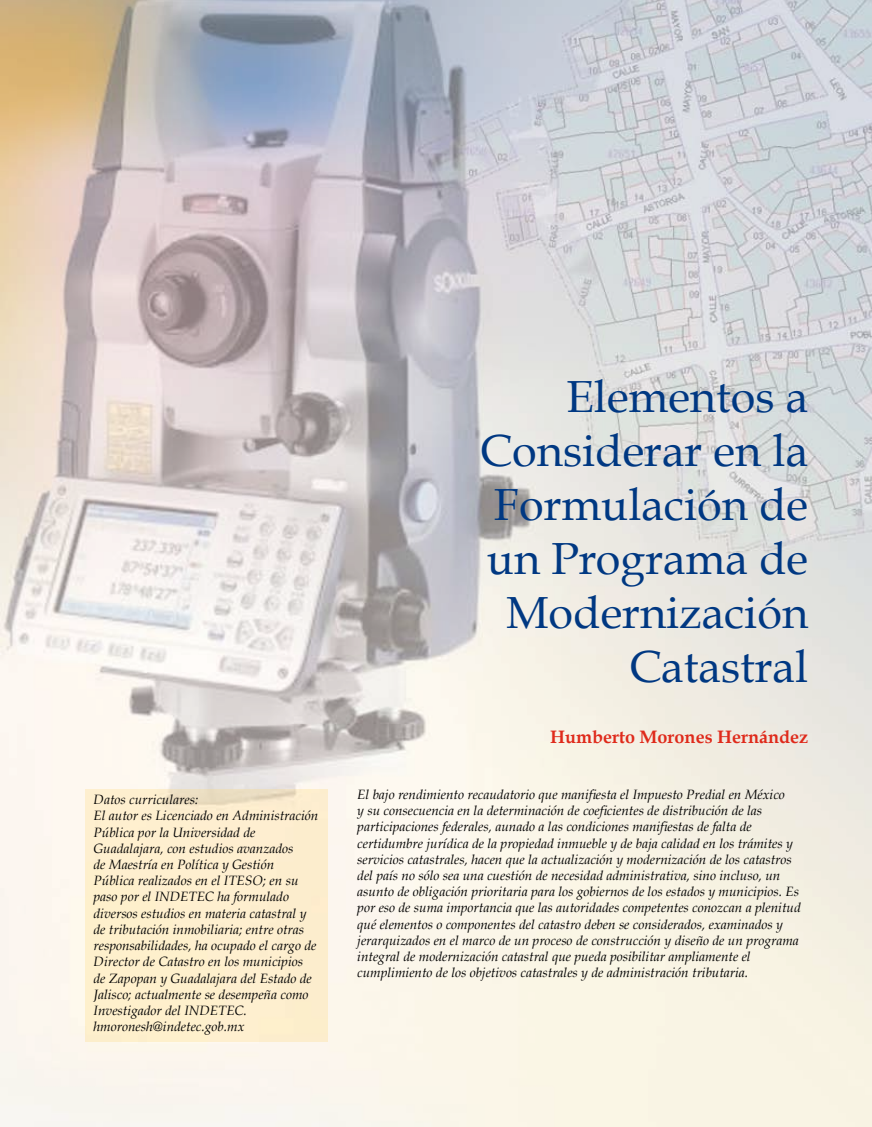
<style>
.page{position:relative;width:872px;height:1127px;background:#fff}
.page>*{position:absolute;margin:0;border:0;box-sizing:border-box;transform-origin:0 0}
.t1{font:45px/54px "Book Antiqua";color:#003882;text-align:right}
.t2{font:700 18px "Book Antiqua";color:#df2a1b}
.t3{font:italic 13.5px/16.2px "Book Antiqua";color:#000}
</style>
<div class="page">
<img style="left:0;top:0;width:872px;height:1127px">
<div style="left:85px;top:789px;width:242px;height:253px;background:#feefcd"></div>
<p class="t3" style="left:94px;top:792px;width:226px">Datos curriculares:<br>El autor es Licenciado en Administración Pública por la Universidad de Guadalajara, con estudios avanzados<br>de Maestría en Política y Gestión Pública realizados en el ITESO; en su paso por el INDETEC ha formulado diversos estudios en materia catastral y de tributación inmobiliaria; entre otras responsabilidades, ha ocupado el cargo de Director de Catastro en los municipios de Zapopan y Guadalajara del Estado de Jalisco; actualmente se desempeña como Investigador del INDETEC. hmoronesh@indetec.gob.mx</p>
<h1 class="t1" style="left:480px;top:370px;width:329px">Elementos a<br>Considerar en la<br>Formulación de un Programa de<br>Modernización<br>Catastral</h1>
<h2 class="t2" style="left:550px;top:726px;width:259px">Humberto Morones Hernández</h2>
<p class="t3" style="left:357px;top:786px;width:445px">El bajo rendimiento recaudatorio que manifiesta el Impuesto Predial en México<br>y su consecuencia en la determinación de coeficientes de distribución de las participaciones federales, aunado a las condiciones manifiestas de falta de certidumbre jurídica de la propiedad inmueble y de baja calidad en los trámites y servicios catastrales, hacen que la actualización y modernización de los catastros del país no sólo sea una cuestión de necesidad administrativa, sino incluso, un asunto de obligación prioritaria para los gobiernos de los estados y municipios. Es por eso de suma importancia que las autoridades competentes conozcan a plenitud qué elementos o componentes del catastro deben se considerados, examinados y jerarquizados en el marco de un proceso de construcción y diseño de un programa integral de modernización catastral que pueda posibilitar ampliamente el cumplimiento de los objetivos catastrales y de administración tributaria.</p>
</div>
